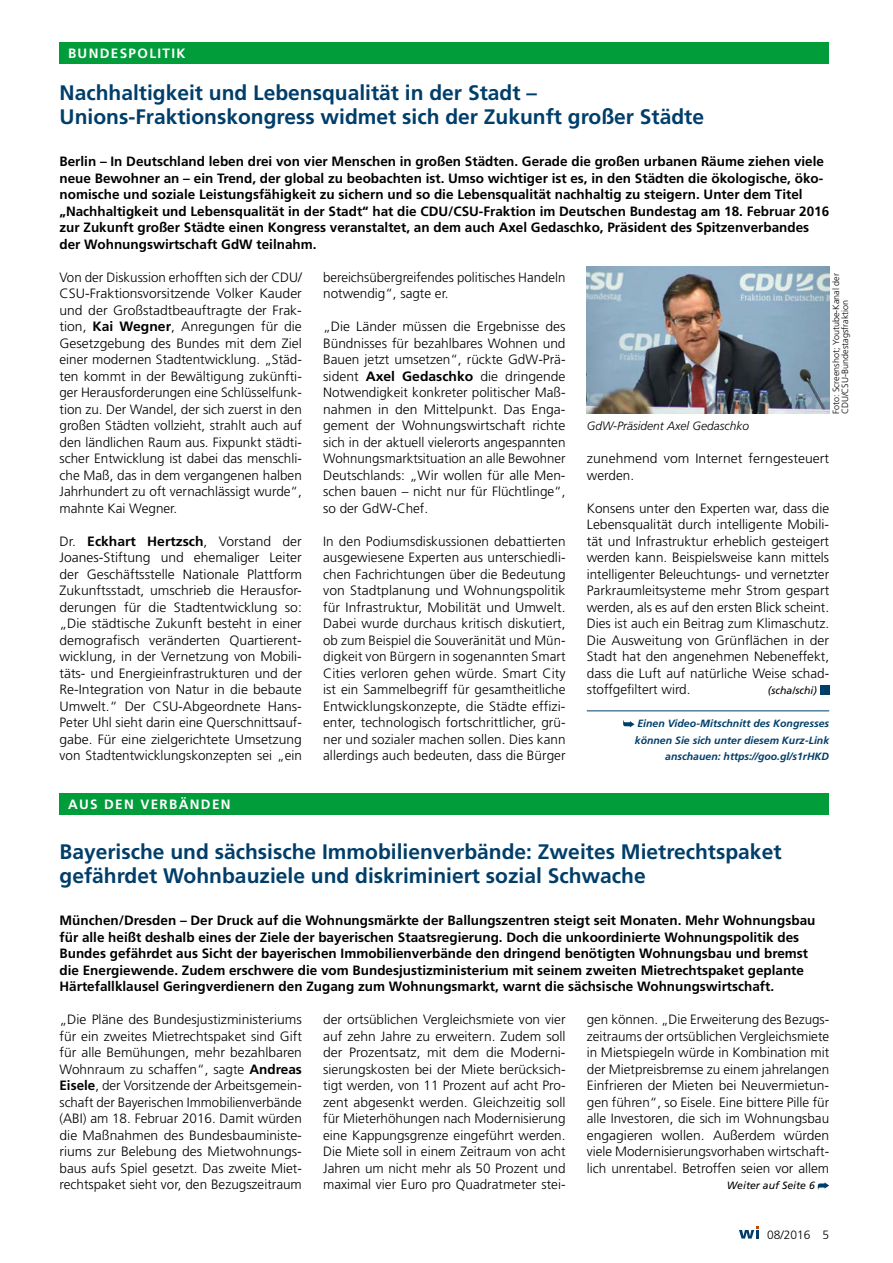
<style>
.page{position:relative;width:893px;height:1263px;background:#fff}
.page>*{position:absolute;margin:0;border:0;box-sizing:border-box;transform-origin:0 0}
.t1{font:700 21px/24px "Frutiger";color:#003e6a}
.t2{font:300 13.5px/16.5px "Frutiger";color:#000;text-align:justify}
.t3{font:700 13.5px/16.5px "Frutiger";color:#000}
.t4{font:700 13.5px "Frutiger";letter-spacing:.1em;color:#fff}
.t5{font:italic 300 12px "Frutiger";color:#000}
.t6{font:300 12px "Frutiger";color:#000}
.t7{font:italic 700 10.5px/16.5px "Frutiger";color:#003e6a;text-align:right}
.t8{font:italic 10.5px "Frutiger";color:#000}
.t9{font:300 9px/9px "Frutiger";color:#000}
.s1{font-weight:700}
</style>
<div class="page">
<hr style="left:587px;top:710px;width:242px;height:1px;background:#003e6a">
<div style="left:820px;top:685px;width:9px;height:9px;background:#003e6a"></div>
<svg style="left:623px;top:720px;width:11px;height:7px"></svg>
<div style="left:60px;top:43px;width:769px;height:21px;background:#009d3a"></div>
<img style="left:587px;top:266px;width:242px;height:148px">
<div style="left:60px;top:793px;width:769px;height:22px;background:#009d3a"></div>
<svg style="left:818px;top:1182px;width:11px;height:7px"></svg>
<svg style="left:739px;top:1226px;width:20px;height:12px"></svg>
<p class="t4" style="left:68px;top:46px;width:119px">BUNDESPOLITIK</p>
<h1 class="t1" style="left:60px;top:81px;width:646px">Nachhaltigkeit und Lebensqualität in der Stadt –<br>Unions-Fraktionskongress widmet sich der Zukunft großer Städte</h1>
<p class="t3" style="left:60px;top:153px;width:771px">Berlin – In Deutschland leben drei von vier Menschen in großen Städten. Gerade die großen urbanen Räume ziehen viele neue Bewohner an – ein Trend, der global zu beobachten ist. Umso wichtiger ist es, in den Städten die ökologische, öko&shy;nomische und soziale Leistungsfähigkeit zu sichern und so die Lebensqualität nachhaltig zu steigern. Unter dem Titel „Nachhaltigkeit und Lebensqualität in der Stadt“ hat die CDU/CSU-Fraktion im Deutschen Bundestag am 18. Februar 2016 zur Zukunft großer Städte einen Kongress veranstaltet, an dem auch Axel Gedaschko, Präsident des Spitzenverbandes der Wohnungswirtschaft GdW teilnahm.</p>
<p class="t2" style="left:60px;top:269px;width:244px">Von der Diskussion erhofften sich der CDU/ CSU-Fraktionsvorsitzende Volker Kauder und der Großstadtbeauftragte der Frak&shy;tion, <span class="s1">Kai Wegner</span>, Anregungen für die Gesetzgebung des Bundes mit dem Ziel einer modernen Stadtentwicklung. „Städ&shy;ten kommt in der Bewältigung zukünfti&shy;ger Herausforderungen eine Schlüsselfunk&shy;tion zu. Der Wandel, der sich zuerst in den großen Städten vollzieht, strahlt auch auf den ländlichen Raum aus. Fixpunkt städti&shy;scher Entwicklung ist dabei das menschli&shy;che Maß, das in dem vergangenen halben Jahrhundert zu oft vernachlässigt wurde“, mahnte Kai Wegner.</p>
<p class="t2" style="left:60px;top:533px;width:244px">Dr. <span class="s1">Eckhart Hertzsch</span>, Vorstand der Joanes-Stiftung und ehemaliger Leiter der Geschäftsstelle Nationale Plattform Zukunftsstadt, umschrieb die Herausfor&shy;derungen für die Stadtentwicklung so: „Die städtische Zukunft besteht in einer demografisch veränderten Quartierent&shy;wicklung, in der Vernetzung von Mobili&shy;täts- und Energieinfrastrukturen und der Re-Integration von Natur in die bebaute Umwelt.“ Der CSU-Abgeordnete Hans-Peter Uhl sieht darin eine Querschnittsauf&shy;gabe. Für eine zielgerichtete Umsetzung von Stadtentwicklungskonzepten sei „ein</p>
<p class="t2" style="left:323px;top:269px;width:244px">bereichsübergreifendes politisches Handeln notwendig“, sagte er.</p>
<p class="t2" style="left:323px;top:319px;width:244px">„Die Länder müssen die Ergebnisse des Bündnisses für bezahlbares Wohnen und Bauen jetzt umsetzen“, rückte GdW-Prä&shy;sident <span class="s1">Axel Gedaschko</span> die dringende Notwendigkeit konkreter politischer Maß&shy;nahmen in den Mittelpunkt. Das Enga&shy;gement der Wohnungswirtschaft richte sich in der aktuell vielerorts angespannten Wohnungsmarktsituation an alle Bewohner Deutschlands: „Wir wollen für alle Men&shy;schen bauen – nicht nur für Flüchtlinge“, so der GdW-Chef.</p>
<p class="t2" style="left:323px;top:533px;width:244px">In den Podiumsdiskussionen debattierten ausgewiesene Experten aus unterschiedli&shy;chen Fachrichtungen über die Bedeutung von Stadtplanung und Wohnungspolitik für Infrastruktur, Mobilität und Umwelt.<br>Dabei wurde durchaus kritisch diskutiert, ob zum Beispiel die Souveränität und Mün&shy;digkeit von Bürgern in sogenannten Smart Cities verloren gehen würde. Smart City ist ein Sammelbegriff für gesamtheitliche Entwicklungskonzepte, die Städte effizi&shy;enter, technologisch fortschrittlicher, grü&shy;ner und sozialer machen sollen. Dies kann allerdings auch bedeuten, dass die Bürger</p>
<p class="t5" style="left:587px;top:419px;width:164px">GdW-Präsident Axel Gedaschko</p>
<p class="t9" style="left:831px;top:414px;width:142px;rotate:-90deg">Foto: Screenshot; Youtube-Kanal der<br>CDU/CSU-Bundestagsfraktion</p>
<p class="t2" style="left:587px;top:451px;width:244px">zunehmend vom Internet ferngesteuert werden.</p>
<p class="t2" style="left:587px;top:500px;width:244px">Konsens unter den Experten war, dass die Lebensqualität durch intelligente Mobili&shy;tät und Infrastruktur erheblich gesteigert werden kann. Beispielsweise kann mittels intelligenter Beleuchtungs- und vernetzter Parkraumleitsysteme mehr Strom gespart werden, als es auf den ersten Blick scheint.<br>Dies ist auch ein Beitrag zum Klimaschutz.<br>Die Ausweitung von Grünflächen in der Stadt hat den angenehmen Nebeneffekt, dass die Luft auf natürliche Weise schad&shy;stoffgefiltert wird.</p>
<p class="t8" style="left:768px;top:685px;width:50px">(scha/schi)</p>
<p class="t7" style="left:635px;top:715px;width:196px">Einen Video-Mitschnitt des Kongresses können Sie sich unter diesem Kurz-Link anschauen: https://goo.gl/s1rHKD</p>
<p class="t4" style="left:68px;top:797px;width:164px">AUS DEN VERBÄNDEN</p>
<h1 class="t1" style="left:60px;top:840px;width:723px">Bayerische und sächsische Immobilienverbände: Zweites Mietrechtspaket gefährdet Wohnbauziele und diskriminiert sozial Schwache</h1>
<p class="t3" style="left:60px;top:912px;width:757px">München/Dresden – Der Druck auf die Wohnungsmärkte der Ballungszentren steigt seit Monaten. Mehr Wohnungsbau für alle heißt deshalb eines der Ziele der bayerischen Staatsregierung. Doch die unkoordinierte Wohnungspolitik des Bundes gefährdet aus Sicht der bayerischen Immobilienverbände den dringend benötigten Wohnungsbau und bremst die Energiewende. Zudem erschwere die vom Bundesjustizministerium mit seinem zweiten Mietrechtspaket geplante Härtefallklausel Geringverdienern den Zugang zum Wohnungsmarkt, warnt die sächsische Wohnungswirtschaft.</p>
<p class="t2" style="left:60px;top:1012px;width:244px">„Die Pläne des Bundesjustizministeriums für ein zweites Mietrechtspaket sind Gift für alle Bemühungen, mehr bezahlbaren Wohnraum zu schaffen“, sagte <span class="s1">Andreas Eisele</span>, der Vorsitzende der Arbeitsgemein&shy;schaft der Bayerischen Immobilienverbände (ABI) am 18. Februar 2016. Damit würden die Maßnahmen des Bundesbauministe&shy;riums zur Belebung des Mietwohnungs&shy;baus aufs Spiel gesetzt. Das zweite Miet&shy;rechtspaket sieht vor, den Bezugszeitraum</p>
<p class="t2" style="left:323px;top:1012px;width:244px">der ortsüblichen Vergleichsmiete von vier auf zehn Jahre zu erweitern. Zudem soll der Prozentsatz, mit dem die Moderni&shy;sierungskosten bei der Miete berücksich&shy;tigt werden, von 11 Prozent auf acht Pro&shy;zent abgesenkt werden. Gleichzeitig soll für Mieterhöhungen nach Modernisierung eine Kappungsgrenze eingeführt werden.<br>Die Miete soll in einem Zeitraum von acht Jahren um nicht mehr als 50 Prozent und maximal vier Euro pro Quadratmeter stei-</p>
<p class="t2" style="left:587px;top:1012px;width:244px">gen können. „Die Erweiterung des Bezugs&shy;zeitraums der ortsüblichen Vergleichsmiete in Mietspiegeln würde in Kombination mit der Mietpreisbremse zu einem jahrelangen Einfrieren der Mieten bei Neuvermietun&shy;gen führen“, so Eisele. Eine bittere Pille für alle Investoren, die sich im Wohnungsbau engagieren wollen. Außerdem würden viele Modernisierungsvorhaben wirtschaft&shy;lich unrentabel. Betroffen seien vor allem</p>
<p class="t8" style="left:727px;top:1180px;width:89px">Weiter auf Seite 6</p>
<p class="t6" style="left:767px;top:1227px;width:64px">08/2016 5</p>
</div>
